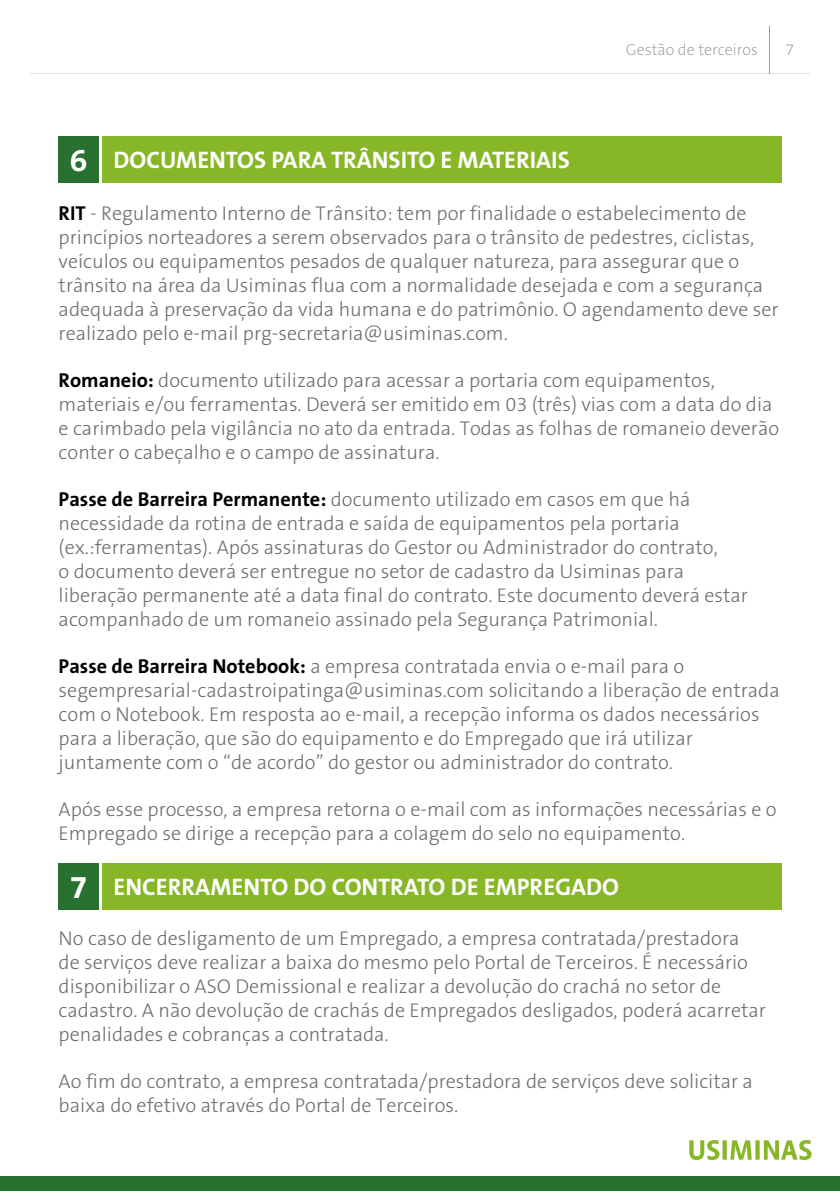
<style>
.page{position:relative;width:840px;height:1191px;background:#fff}
.page>*{position:absolute;margin:0;border:0;box-sizing:border-box;transform-origin:0 0}
.t1{font:700 24px "The Sans B7";color:#fff}
.t2{font:300 20px/24px "The Sans B3";color:#706f6f}
.t3{font:200 16px "The Sans B2";color:#9d9d9c}
.s1{font-size:32px}
.s2{font-family:"The Sans B7";font-weight:700;font-size:20.2px;color:#000}
</style>
<div class="page">
<hr style="left:768px;top:26px;width:1px;height:47px;background:#9d9d9c">
<svg style="left:30px;top:73px;width:779px;height:1px"></svg>
<div style="left:0;top:1175px;width:839px;height:16px;background:#297130"></div>
<svg style="left:689px;top:1140px;width:122px;height:20px"></svg>
<div style="left:102px;top:136px;width:678px;height:46px;background:#87b726"></div>
<div style="left:59px;top:136px;width:40px;height:46px;background:#297130"></div>
<div style="left:102px;top:863px;width:678px;height:46px;background:#87b726"></div>
<div style="left:59px;top:863px;width:40px;height:46px;background:#297130"></div>
<p class="t1" style="left:70px;top:147px;width:501px"><span class="s1">6</span> DOCUMENTOS PARA TRÂNSITO E MATERIAIS</p>
<p class="t3" style="left:625px;top:41px;width:134px">Gestão de terceiros</p>
<p class="t3" style="left:784px;top:41px;width:10px">7</p>
<p class="t2" style="left:59px;top:202px;width:721px"><span class="s2">RIT</span> - Regulamento Interno de Trânsito: tem por finalidade o estabelecimento de princípios norteadores a serem observados para o trânsito de pedestres, ciclistas, veículos ou equipamentos pesados de qualquer natureza, para assegurar que o trânsito na área da Usiminas flua com a normalidade desejada e com a segurança adequada à preservação da vida humana e do patrimônio. O agendamento deve ser realizado pelo e-mail prg-secretaria@usiminas.com.</p>
<p class="t2" style="left:59px;top:369px;width:721px"><span class="s2">Romaneio:</span> documento utilizado para acessar a portaria com equipamentos, materiais e/ou ferramentas. Deverá ser emitido em 03 (três) vias com a data do dia e carimbado pela vigilância no ato da entrada. Todas as folhas de romaneio deverão conter o cabeçalho e o campo de assinatura.</p>
<p class="t2" style="left:59px;top:488px;width:690px"><span class="s2">Passe de Barreira Permanente:</span> documento utilizado em casos em que há necessidade da rotina de entrada e saída de equipamentos pela portaria (ex.:ferramentas). Após assinaturas do Gestor ou Administrador do contrato,<br>o documento deverá ser entregue no setor de cadastro da Usiminas para liberação permanente até a data final do contrato. Este documento deverá estar acompanhado de um romaneio assinado pela Segurança Patrimonial.</p>
<p class="t2" style="left:59px;top:655px;width:722px"><span class="s2">Passe de Barreira Notebook:</span> a empresa contratada envia o e-mail para o segempresarial-cadastroipatinga@usiminas.com solicitando a liberação de entrada com o Notebook. Em resposta ao e-mail, a recepção informa os dados necessários para a liberação, que são do equipamento e do Empregado que irá utilizar juntamente com o “de acordo” do gestor ou administrador do contrato.</p>
<p class="t2" style="left:59px;top:797px;width:719px">Após esse processo, a empresa retorna o e-mail com as informações necessárias e o<br>Empregado se dirige a recepção para a colagem do selo no equipamento.</p>
<p class="t1" style="left:70px;top:874px;width:550px"><span class="s1">7</span> ENCERRAMENTO DO CONTRATO DE EMPREGADO</p>
<p class="t2" style="left:59px;top:927px;width:708px">No caso de desligamento de um Empregado, a empresa contratada/prestadora<br>de serviços deve realizar a baixa do mesmo pelo Portal de Terceiros. É necessário disponibilizar o ASO Demissional e realizar a devolução do crachá no setor de cadastro. A não devolução de crachás de Empregados desligados, poderá acarretar penalidades e cobranças a contratada.</p>
<p class="t2" style="left:59px;top:1070px;width:695px">Ao fim do contrato, a empresa contratada/prestadora de serviços deve solicitar a baixa do efetivo através do Portal de Terceiros.</p>
</div>
